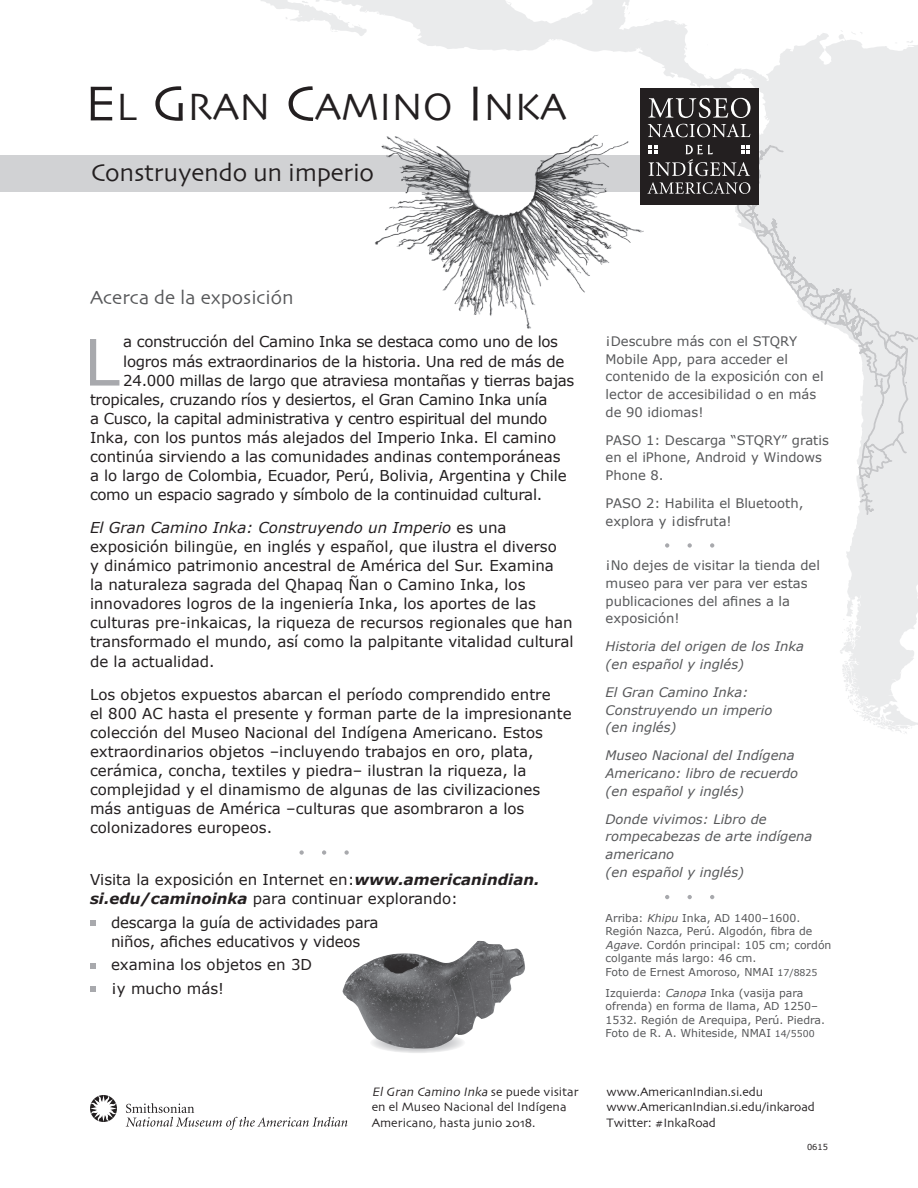
<style>
.page{position:relative;width:918px;height:1188px;background:#fff}
.page>*{position:absolute;margin:0;border:0;box-sizing:border-box;transform-origin:0 0}
.t1{font:64.05px "Verdana";color:#a8a9ad}
.t2{font:39.9px "Skia";color:#231f20}
.t3{font:25.5px "Skia";letter-spacing:-.01em;color:#231f20}
.t4{font:19.8px "Skia";color:#57585a}
.t5{font:15px/19px "Verdana";color:#231f20}
.t6{font:15px "Verdana";letter-spacing:-.02em;color:#231f20}
.t7{font:13.2px/17.7px "Verdana";color:#57585a}
.t8{font:italic 13.2px/17.7px "Verdana";color:#57585a}
.t9{font:12.75px/15.3px "Skia";letter-spacing:-.01em;color:#231f20}
.t10{font:10.8px/13.5px "Verdana";color:#57585a}
.t11{font:8.25px "Verdana";color:#231f20}
.s1{font-size:51.75px}
.s2{font-style:italic}
.s3{font-weight:700;font-style:italic}
.s4{font-size:9.3px}
</style>
<div class="page">
<div style="left:0;top:155px;width:720px;height:37px;background:#d1d2d4"></div>
<svg style="left:261px;top:0;width:657px;height:661px"></svg>
<svg style="left:842px;top:661px;width:76px;height:73px"></svg>
<svg style="left:906px;top:40px;width:7px;height:3px"></svg>
<svg style="left:734px;top:144px;width:184px;height:405px"></svg>
<svg style="left:90px;top:920px;width:5px;height:5px"></svg>
<svg style="left:90px;top:963px;width:5px;height:5px"></svg>
<svg style="left:90px;top:986px;width:5px;height:6px"></svg>
<svg style="left:299px;top:850px;width:5px;height:5px"></svg>
<svg style="left:322px;top:850px;width:4px;height:5px"></svg>
<svg style="left:344px;top:850px;width:5px;height:5px"></svg>
<svg style="left:665px;top:543px;width:4px;height:5px"></svg>
<svg style="left:688px;top:543px;width:4px;height:5px"></svg>
<svg style="left:710px;top:543px;width:4px;height:5px"></svg>
<img style="left:359px;top:128px;width:288px;height:222px">
<div style="left:640px;top:88px;width:118px;height:116px;background:#231f20"></div>
<svg style="left:648px;top:97px;width:103px;height:21px"></svg>
<svg style="left:648px;top:124px;width:102px;height:13px"></svg>
<svg style="left:647px;top:182px;width:234px;height:273px"></svg>
<svg style="left:649px;top:145px;width:101px;height:31px"></svg>
<svg style="left:90px;top:1095px;width:27px;height:27px"></svg>
<svg style="left:126px;top:1103px;width:221px;height:27px"></svg>
<svg style="left:665px;top:895px;width:4px;height:4px"></svg>
<svg style="left:688px;top:895px;width:4px;height:4px"></svg>
<svg style="left:710px;top:895px;width:4px;height:4px"></svg>
<svg style="left:370px;top:1032px;width:96px;height:21px"></svg>
<img style="left:343px;top:941px;width:182px;height:108px">
<p class="t2" style="left:85px;top:84px;width:483px"><span class="s1">E</span>L <span class="s1">G</span>RAN <span class="s1">C</span>AMINO <span class="s1">I</span>NKA</p>
<p class="t3" style="left:91px;top:157px;width:285px">Construyendo un imperio</p>
<p class="t4" style="left:90px;top:285px;width:205px">Acerca de la exposición</p>
<p class="t1" style="left:84px;top:322px;width:37px">L</p>
<p class="t6" style="left:123px;top:332px;width:436px">a construcción del Camino Inka se destaca como uno de los</p>
<p class="t6" style="left:123px;top:352px;width:443px">logros más extraordinarios de la historia. Una red de más de</p>
<p class="t6" style="left:123px;top:371px;width:453px">24.000 millas de largo que atraviesa montañas y tierras bajas</p>
<p class="t6" style="left:90px;top:390px;width:459px">tropicales, cruzando ríos y desiertos, el Gran Camino Inka unía</p>
<p class="t6" style="left:90px;top:409px;width:459px">a Cusco, la capital administrativa y centro espiritual del mundo</p>
<p class="t5" style="left:90px;top:427px;width:468px">Inka, con los puntos más alejados del Imperio Inka. El camino</p>
<p class="t5" style="left:90px;top:446px;width:472px">continúa sirviendo a las comunidades andinas contemporáneas</p>
<p class="t5" style="left:90px;top:465px;width:478px">a lo largo de Colombia, Ecuador, Perú, Bolivia, Argentina y Chile</p>
<p class="t6" style="left:90px;top:485px;width:454px">como un espacio sagrado y símbolo de la continuidad cultural.</p>
<p class="t5" style="left:90px;top:518px;width:485px"><span class="s2">El Gran Camino Inka: Construyendo un Imperio</span> es una exposición bilingüe, en inglés y español, que ilustra el diverso<br>y dinámico patrimonio ancestral de América del Sur. Examina<br>la naturaleza sagrada del Qhapaq Ñan o Camino Inka, los innovadores logros de la ingeniería Inka, los aportes de las culturas pre-inkaicas, la riqueza de recursos regionales que han transformado el mundo, así como la palpitante vitalidad cultural de la actualidad.</p>
<p class="t5" style="left:90px;top:684px;width:483px">Los objetos expuestos abarcan el período comprendido entre<br>el 800 AC hasta el presente y forman parte de la impresionante colección del Museo Nacional del Indígena Americano. Estos extraordinarios objetos –incluyendo trabajos en oro, plata, cerámica, concha, textiles y piedra– ilustran la riqueza, la complejidad y el dinamismo de algunas de las civilizaciones más antiguas de América –culturas que asombraron a los colonizadores europeos.</p>
<p class="t5" style="left:90px;top:869px;width:451px">Visita la exposición en Internet en:<span class="s3">www.americanindian. si.edu/caminoinka</span> para continuar explorando:</p>
<p class="t5" style="left:111px;top:912px;width:269px">descarga la guía de actividades para niños, afiches educativos y videos</p>
<p class="t5" style="left:111px;top:955px;width:203px">examina los objetos en 3D</p>
<p class="t5" style="left:111px;top:979px;width:115px">¡y mucho más!</p>
<p class="t9" style="left:372px;top:1085px;width:209px"><span class="s2">ElGran Camino Inka</span> se p u ed e v i s i ta r en el Museo Nacional del Indígena<br>Americano, hasta junio 2018.</p>
<p class="t7" style="left:606px;top:332px;width:220px">¡Descubre más con el STQRY<br>Mobile App, para acceder el contenido de la exposición con el lector de accesibilidad o en más de 90 idiomas!</p>
<p class="t7" style="left:606px;top:431px;width:225px">PASO 1: Descarga “STQRY” gratis en el iPhone, Android y Windows<br>Phone 8.</p>
<p class="t7" style="left:606px;top:494px;width:199px">PASO 2: Habilita el Bluetooth, explora y ¡disfruta!</p>
<p class="t7" style="left:606px;top:556px;width:216px">¡No dejes de visitar la tienda del museo para ver para ver estas publicaciones del afines a la exposición!</p>
<p class="t8" style="left:606px;top:637px;width:200px">Historia del origen de los Inka (en español y inglés)</p>
<p class="t8" style="left:606px;top:683px;width:168px">El Gran Camino Inka:<br>Construyendo un imperio (en inglés)</p>
<p class="t8" style="left:606px;top:746px;width:194px">Museo Nacional del Indígena<br>Americano: libro de recuerdo (en español y inglés)</p>
<p class="t8" style="left:606px;top:810px;width:208px">Donde vivimos: Libro de rompecabezas de arte indígena americano<br>(en español y inglés)</p>
<p class="t10" style="left:606px;top:911px;width:196px">Arriba: <span class="s2">Khipu</span> Inka, AD 1400–1600.</p>
<p class="t10" style="left:606px;top:924px;width:227px">Región Nazca, Perú. Algodón, fibra de <span class="s2">Agave</span>. Cordón principal: 105 cm; cordón colgante más largo: 46 cm.<br>Foto de Ernest Amoroso, NMAI <span class="s4">17/8825</span></p>
<p class="t10" style="left:606px;top:986px;width:221px">Izquierda: <span class="s2">Canopa</span> Inka (vasija para ofrenda) en forma de llama, AD 1250–<br>1532. Región de Arequipa, Perú. Piedra.</p>
<p class="t10" style="left:606px;top:1026px;width:211px">Foto de R. A. Whiteside, NMAI <span class="s4">14/5500</span></p>
<p class="t9" style="left:607px;top:1085px;width:210px">www.AmericanIndian.si.edu www.AmericanIndian.si.edu/inkaroad<br>Twitter: #InkaRoad</p>
<p class="t11" style="left:807px;top:1142px;width:22px">0615</p>
</div>
